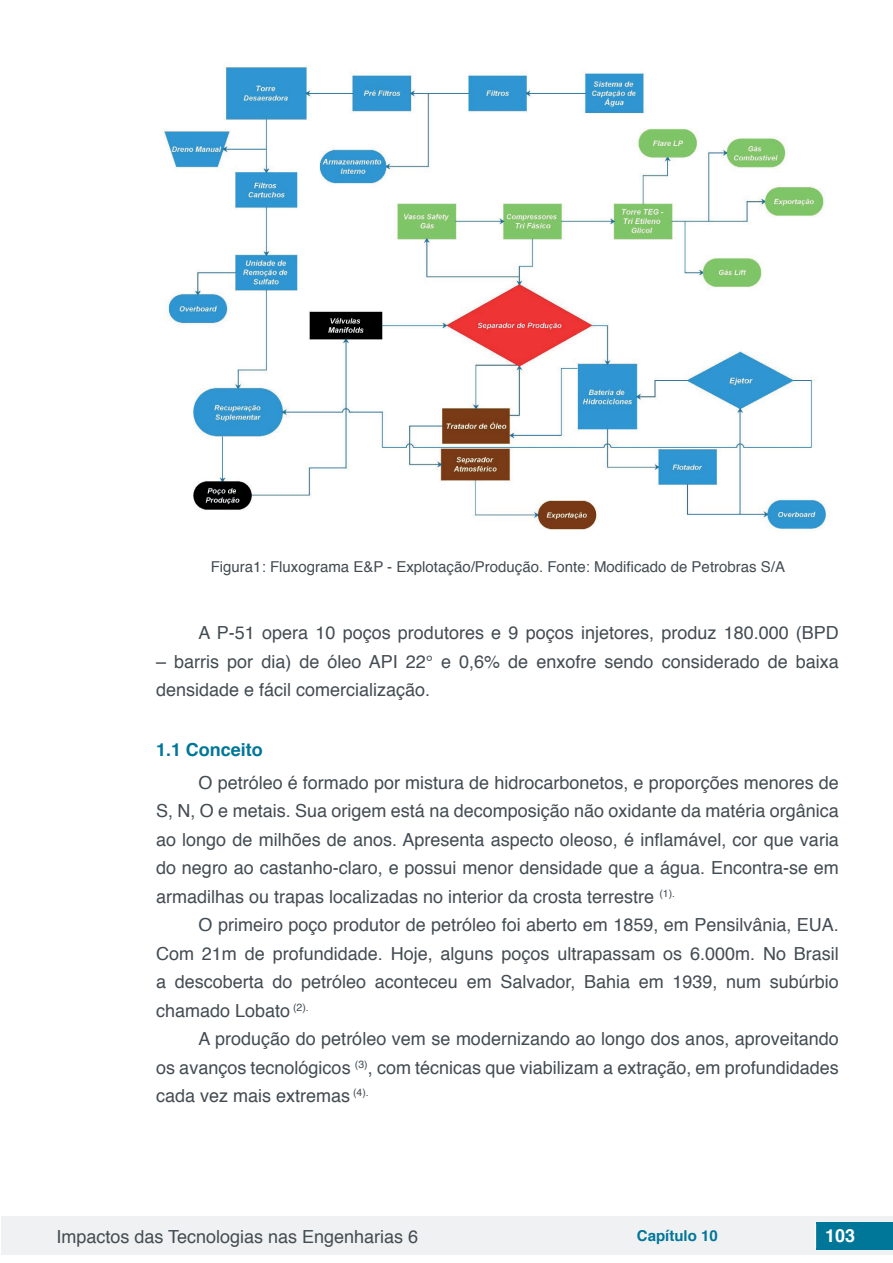
<style>
.page{position:relative;width:893px;height:1263px;background:#fff}
.page>*{position:absolute;margin:0;border:0;box-sizing:border-box;transform-origin:0 0}
.t1{font:18px/28.5px "Helvetica";color:#434c52;text-align:justify}
.t2{font:700 18px "Helvetica";color:#007699}
.t3{font:700 18px "Helvetica";color:#fff}
.t4{font:15px "Helvetica";color:#434c52}
.t5{font:700 15px "Helvetica";color:#007699}
</style>
<div class="page">
<div style="left:1px;top:1216px;width:891px;height:38px;background:#f0f1f2"></div>
<div style="left:816px;top:1222px;width:77px;height:27px;background:#007699"></div>
<svg style="left:815px;top:1224px;width:1px;height:24px"></svg>
<img style="left:164px;top:65px;width:662px;height:465px">
<p class="t4" style="left:211px;top:555px;width:576px">Figura1: Fluxograma E&amp;P - Explotação/Produção. Fonte: Modificado de Petrobras S/A</p>
<p class="t1" style="left:199px;top:619px;width:642px">A P-51 opera 10 poços produtores e 9 poços injetores, produz 180.000 (BPD</p>
<p class="t1" style="left:156px;top:648px;width:684px">– barris por dia) de óleo API 22° e 0,6% de enxofre sendo considerado de baixa densidade e fácil comercialização.</p>
<p class="t2" style="left:156px;top:735px;width:108px">1.1 Conceito</p>
<p class="t1" style="left:156px;top:769px;width:684px;text-indent:43px">O petróleo é formado por mistura de hidrocarbonetos, e proporções menores de S, N, O e metais. Sua origem está na decomposição não oxidante da matéria orgânica ao longo de milhões de anos. Apresenta aspecto oleoso, é inflamável, cor que varia do negro ao castanho-claro, e possui menor densidade que a água. Encontra-se em armadilhas ou trapas localizadas no interior da crosta terrestre <sup>(1).</sup></p>
<p class="t1" style="left:156px;top:911px;width:684px;text-indent:43px">O primeiro poço produtor de petróleo foi aberto em 1859, em Pensilvânia, EUA.<br>Com 21m de profundidade. Hoje, alguns poços ultrapassam os 6.000m. No Brasil a descoberta do petróleo aconteceu em Salvador, Bahia em 1939, num subúrbio chamado Lobato <sup>(2).</sup></p>
<p class="t1" style="left:156px;top:1025px;width:684px;text-indent:43px">A produção do petróleo vem se modernizando ao longo dos anos, aproveitando os avanços tecnológicos <sup>(3)</sup>, com técnicas que viabilizam a extração, em profundidades cada vez mais extremas <sup>(4).</sup></p>
<p class="t1" style="left:56px;top:1223px;width:363px">Impactos das Tecnologias nas Engenharias 6</p>
<p class="t5" style="left:637px;top:1223px;width:82px">Capítulo 10</p>
<p class="t3" style="left:825px;top:1221px;width:32px">103</p>
</div>
